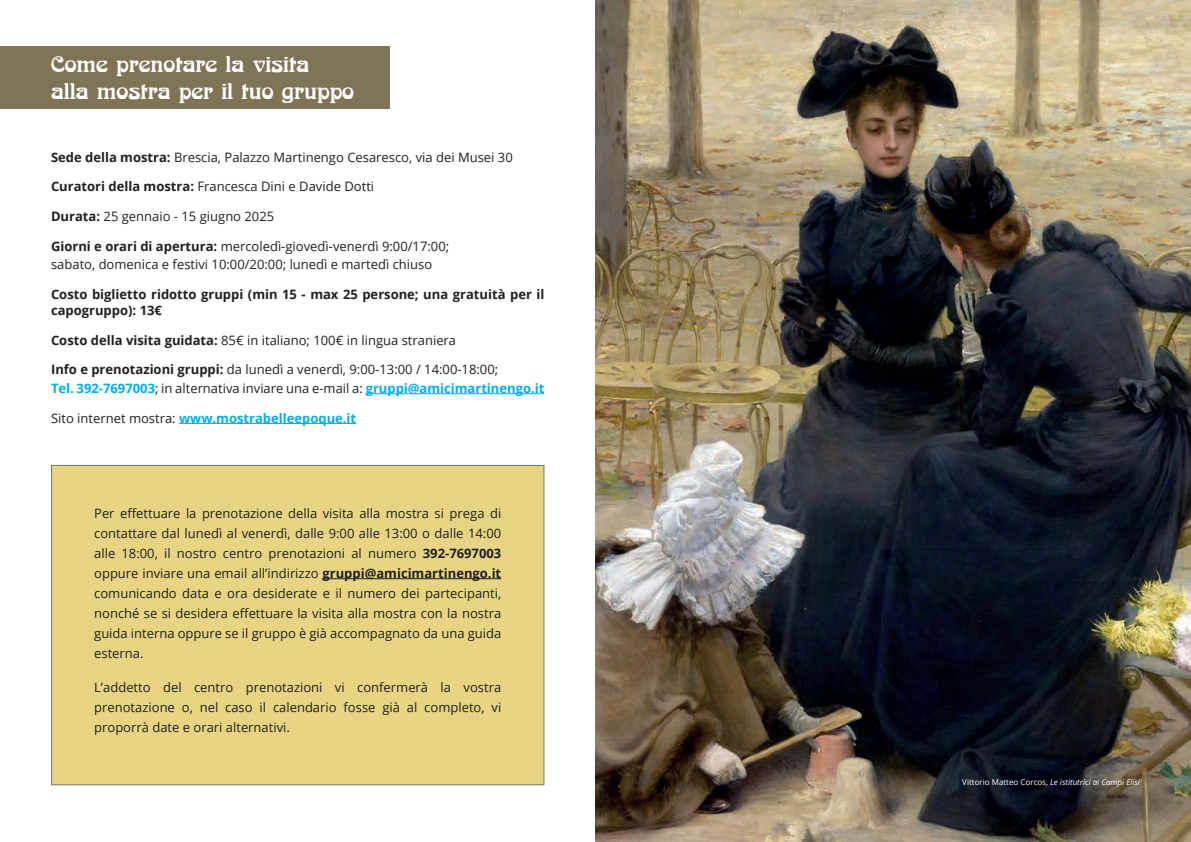
<style>
.page{position:relative;width:1191px;height:842px;background:#fff}
.page>*{position:absolute;margin:0;border:0;box-sizing:border-box;transform-origin:0 0}
.t1{font:22px/26.4px "Boecklins Universe";color:#fff}
.t2{font:13px/20px "Open Sans";color:#231f20}
.t3{font:700 13px/15.6px "Open Sans";color:#231f20}
.t4{font:700 13px "Open Sans";color:#00aeef}
.t5{font:italic 8px "Open Sans";color:#fff}
.s1{font-weight:700}
.s2{font-weight:700;color:#00aeef}
.s3{font-weight:400;color:#231f20}
.s4{font-style:normal}
</style>
<div class="page">
<img style="left:595px;top:0;width:596px;height:842px">
<div style="left:0;top:46px;width:389px;height:63px;background:#7f7456"></div>
<hr style="left:366px;top:393px;width:178px;height:1px;background:#00aeef">
<hr style="left:179px;top:423px;width:177px;height:1px;background:#00aeef">
<div style="left:51px;top:465px;width:493px;height:320px;background:#e8d583;border:1px solid #7f7456"></div>
<hr style="left:322px;top:578px;width:179px;height:1px;background:#231f20">
<h1 class="t1" style="left:51px;top:52px;width:304px">Come prenotare la visita<br>alla mostra per il tuo gruppo</h1>
<p class="t2" style="left:51px;top:147px;width:463px"><span class="s1">Sede della mostra:</span> Brescia, Palazzo Martinengo Cesaresco, via dei Musei 30</p>
<p class="t2" style="left:51px;top:176px;width:325px"><span class="s1">Curatori della mostra:</span> Francesca Dini e Davide Dotti</p>
<p class="t2" style="left:51px;top:206px;width:225px"><span class="s1">Durata:</span> 25 gennaio - 15 giugno 2025</p>
<p class="t2" style="left:51px;top:237px;width:400px;line-height:18.4px"><span class="s1">Giorni e orari di apertura:</span> mercoledì-giovedì-venerdì 9:00/17:00; sabato, domenica e festivi 10:00/20:00; lunedì e martedì chiuso</p>
<p class="t3" style="left:51px;top:286px;width:495px">Costo biglietto ridotto gruppi (min 15 - max 25 persone; una gratuità per il capogruppo): 13€</p>
<p class="t2" style="left:51px;top:329px;width:406px"><span class="s1">Costo della visita guidata:</span> 85€ in italiano; 100€ in lingua straniera</p>
<p class="t2" style="left:51px;top:360px;width:495px;line-height:18.4px"><span class="s1">Info e prenotazioni gruppi:</span> da lunedì a venerdì, 9:00-13:00 / 14:00-18:00;<br><span class="s2">Tel. 392-7697003</span>; in alternativa inviare una e-mail a: <span class="s2">gruppi@amicimartinengo.it</span></p>
<p class="t4" style="left:51px;top:409px;width:307px"><span class="s3">Sito internet mostra:</span> www.mostrabelleepoque.it</p>
<p class="t2" style="left:94px;top:503px;width:408px;text-align:justify">Per effettuare la prenotazione della visita alla mostra si prega di contattare dal lunedì al venerdì, dalle 9:00 alle 13:00 o dalle 14:00 alle 18:00, il nostro centro prenotazioni al numero <span class="s1">392-7697003 </span>oppure inviare una email all’indirizzo <span class="s1">gruppi@amicimartinengo.it </span>comunicando data e ora desiderate e il numero dei partecipanti, nonché se si desidera effettuare la visita alla mostra con la nostra guida interna oppure se il gruppo è già accompagnato da una guida esterna.</p>
<p class="t2" style="left:94px;top:677px;width:408px;text-align:justify">L’addetto del centro prenotazioni vi confermerà la vostra prenotazione o, nel caso il calendario fosse già al completo, vi proporrà date e orari alternativi.</p>
<p class="t5" style="left:962px;top:777px;width:179px"><span class="s4">Vittorio Matteo Corcos,</span> Le istitutrici ai Campi Elisi</p>
</div>
